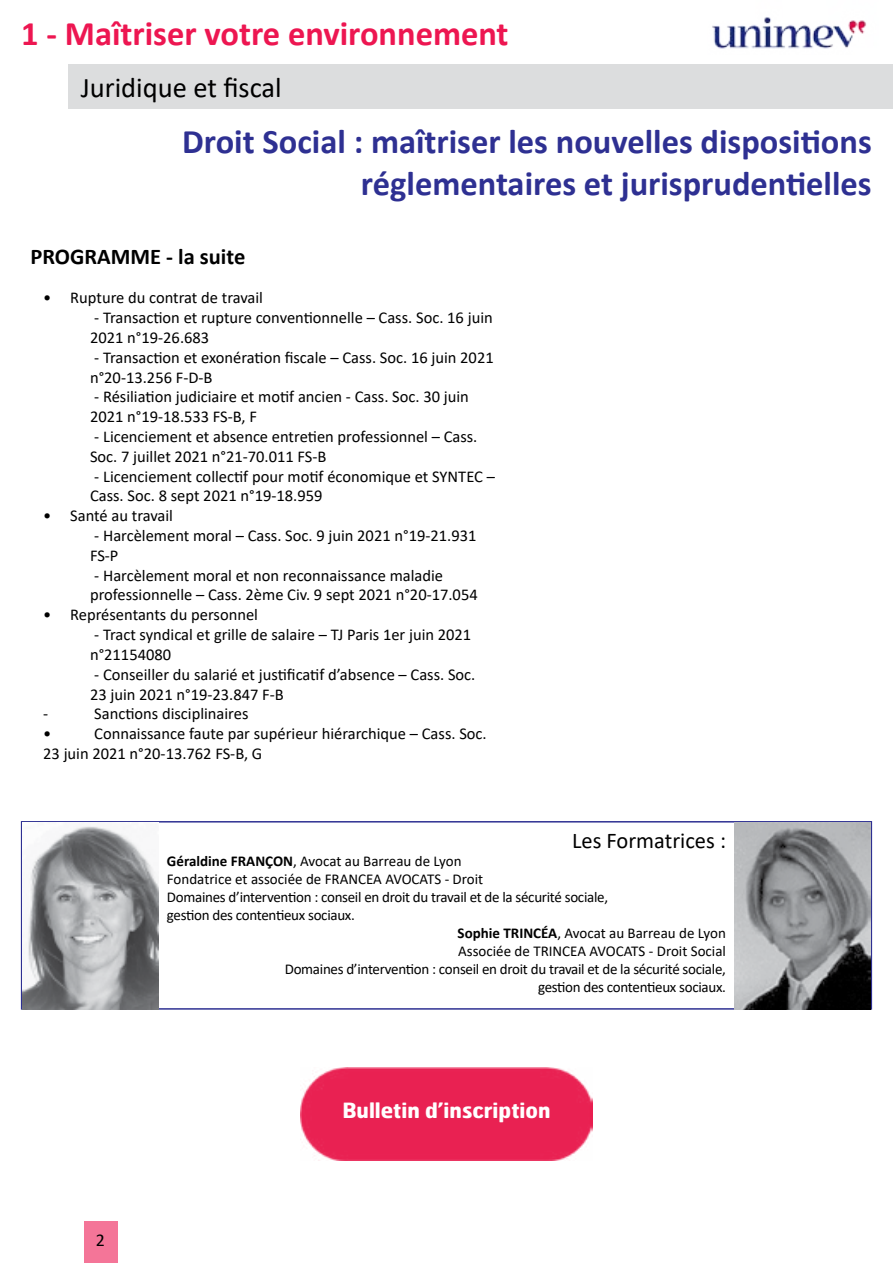
<style>
.page{position:relative;width:893px;height:1263px;background:#fff}
.page>*{position:absolute;margin:0;border:0;box-sizing:border-box;transform-origin:0 0}
.t1{font:700 34.5px/41.4px "Calibri";color:#2e3092;text-align:right}
.t2{font:700 34.5px "Calibri";color:#ed1651}
.t3{font:28.5px "Calibri";color:#000}
.t4{font:700 22.5px "Calibri";color:#000}
.t5{font:22.5px "Calibri";color:#000}
.t6{font:700 21px "Hermes FB";color:#fff}
.t7{font:18px "Calibri";color:#000}
.t8{font:16.5px/19.8px "Calibri";color:#000}
.t9{font:15px "Calibri";letter-spacing:-.02em;color:#000}
.t10{font:15px "Calibri";color:#000}
.s1{font-weight:700}
</style>
<div class="page">
<div style="left:68px;top:64px;width:825px;height:44px;background:#dcddde"></div>
<img style="left:712px;top:17px;width:155px;height:32px">
<div style="left:84px;top:1222px;width:34px;height:41px;background:#f47598"></div>
<img style="left:301px;top:1067px;width:291px;height:94px">
<div style="left:21px;top:821px;width:851px;height:189px;border:2px solid #2e3092"></div>
<img style="left:734px;top:822px;width:136px;height:187px">
<img style="left:22px;top:822px;width:136px;height:187px">
<h1 class="t2" style="left:21px;top:9px;width:489px">1 - Maîtriser votre environnement</h1>
<h2 class="t3" style="left:81px;top:68px;width:202px">Juridique et fiscal</h2>
<h1 class="t1" style="left:182px;top:120px;width:691px">Droit Social : maîtriser les nouvelles dispositions réglementaires et jurisprudentielles</h1>
<h3 class="t4" style="left:31px;top:240px;width:216px">PROGRAMME - la suite</h3>
<p class="t8" style="left:43px;top:288px;width:221px">• Rupture du contrat de travail</p>
<p class="t8" style="left:90px;top:307px;width:404px">- Transaction et rupture conventionnelle – Cass. Soc. 16 juin<br>2021 n°19-26.683</p>
<p class="t8" style="left:90px;top:347px;width:405px">- Transaction et exonération fiscale – Cass. Soc. 16 juin 2021 n°20-13.256 F-D-B</p>
<p class="t8" style="left:90px;top:387px;width:380px">- Résiliation judiciaire et motif ancien - Cass. Soc. 30 juin<br>2021 n°19-18.533 FS-B, F</p>
<p class="t8" style="left:90px;top:426px;width:389px">- Licenciement et absence entretien professionnel – Cass.<br>Soc. 7 juillet 2021 n°21-70.011 FS-B</p>
<p class="t8" style="left:90px;top:466px;width:406px">- Licenciement collectif pour motif économique et SYNTEC –<br>Cass. Soc. 8 sept 2021 n°19-18.959</p>
<p class="t8" style="left:43px;top:505px;width:131px">• Santé au travail</p>
<p class="t8" style="left:90px;top:525px;width:388px">- Harcèlement moral – Cass. Soc. 9 juin 2021 n°19-21.931<br>FS-P</p>
<p class="t8" style="left:90px;top:565px;width:389px">- Harcèlement moral et non reconnaissance maladie professionnelle – Cass. 2ème Civ. 9 sept 2021 n°20-17.054</p>
<p class="t8" style="left:43px;top:604px;width:216px">• Représentants du personnel</p>
<p class="t8" style="left:90px;top:624px;width:383px">- Tract syndical et grille de salaire – TJ Paris 1er juin 2021 n°21154080</p>
<p class="t8" style="left:90px;top:664px;width:387px">- Conseiller du salarié et justificatif d’absence – Cass. Soc.<br>23 juin 2021 n°19-23.847 F-B</p>
<p class="t8" style="left:43px;top:703px;width:7px">-</p>
<p class="t8" style="left:94px;top:703px;width:156px">Sanctions disciplinaires</p>
<p class="t8" style="left:43px;top:723px;width:10px">•</p>
<p class="t8" style="left:43px;top:723px;width:445px;text-indent:51px">Connaissance faute par supérieur hiérarchique – Cass. Soc.<br>23 juin 2021 n°20-13.762 FS-B, G</p>
<h3 class="t5" style="left:572px;top:825px;width:156px">Les Formatrices :</h3>
<p class="t10" style="left:167px;top:850px;width:296px"><span class="s1">Géraldine FRANÇON</span>, Avocat au Barreau de Lyon</p>
<p class="t10" style="left:167px;top:868px;width:318px">Fondatrice et associée de FRANCEA AVOCATS - Droit</p>
<p class="t9" style="left:167px;top:886px;width:443px">Domaines d’intervention : conseil en droit du travail et de la sécurité sociale,</p>
<p class="t9" style="left:167px;top:904px;width:189px">gestion des contentieux sociaux.</p>
<p class="t10" style="left:458px;top:922px;width:270px"><span class="s1">Sophie TRINCÉA</span>, Avocat au Barreau de Lyon</p>
<p class="t10" style="left:458px;top:940px;width:269px">Associée de TRINCEA AVOCATS - Droit Social</p>
<p class="t9" style="left:285px;top:958px;width:443px">Domaines d’intervention : conseil en droit du travail et de la sécurité sociale,</p>
<p class="t9" style="left:538px;top:976px;width:189px">gestion des contentieux sociaux.</p>
<p class="t7" style="left:96px;top:1228px;width:11px">2</p>
<p class="t6" style="left:342px;top:1097px;width:210px">Bulletin d’inscription</p>
</div>
